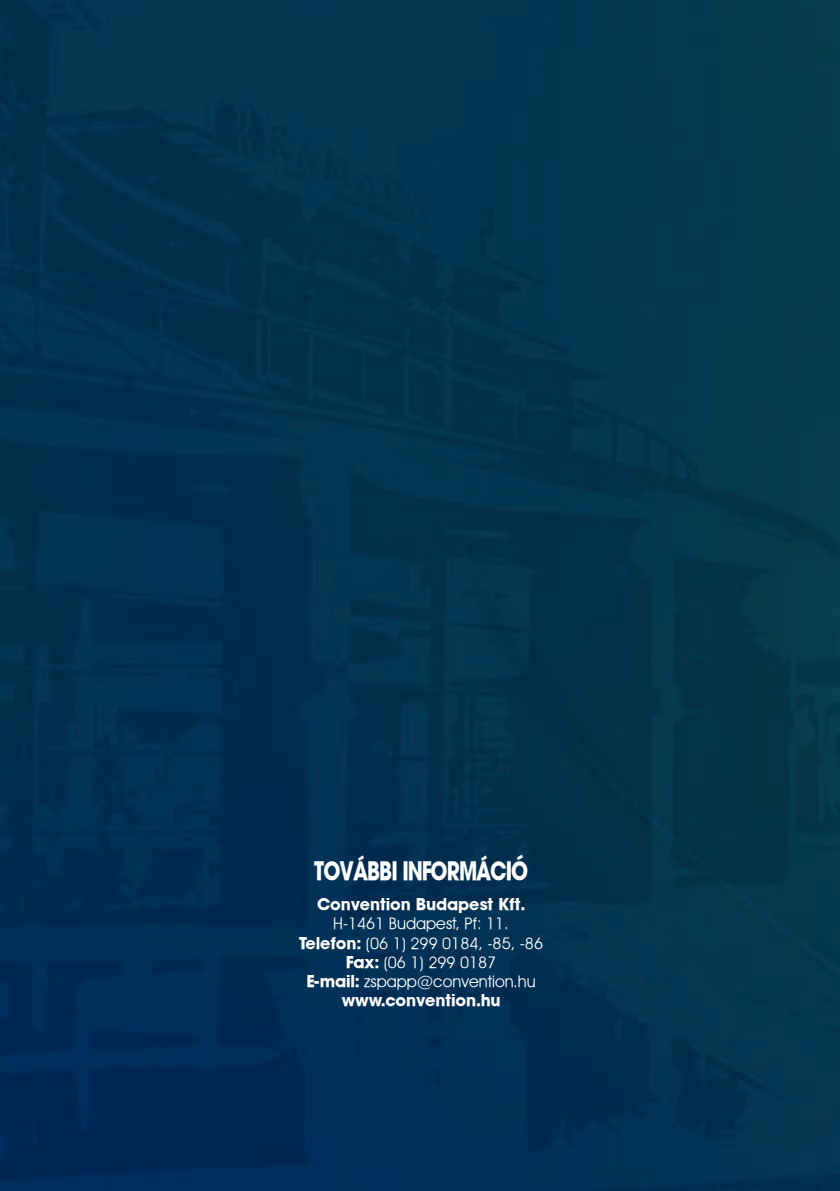
<style>
.page{position:relative;width:840px;height:1191px;background:#fff}
.page>*{position:absolute;margin:0;border:0;box-sizing:border-box;transform-origin:0 0}
.t1{font:700 25px "Avant Garde PFL";letter-spacing:-.035em;color:#fff;scale:.8 1}
.t2{font:16px/19.2px "Avant Garde Bk PFL";color:#fff;text-align:center}
.t3{font:700 16px "Avant Garde PFL";color:#fff}
.s1{font-family:"Avant Garde PFL";font-weight:700}
</style>
<div class="page">
<img style="left:0;top:0;width:839px;height:1191px">
<h1 class="t1" style="left:314px;top:852px;width:268px">TOVÁBBI INFORMÁCIÓ</h1>
<p class="t3" style="left:317px;top:892px;width:209px">Convention Budapest Kft.</p>
<p class="t2" style="left:299px;top:914px;width:245px">H-1461 Budapest, Pf: 11.<br><span class="s1">Telefon:</span> (06 1) 299 0184, -85, -86<br><span class="s1">Fax:</span> (06 1) 299 0187<br><span class="s1">E-mail:</span> zspapp@convention.hu</p>
<p class="t3" style="left:341px;top:988px;width:160px">www.convention.hu</p>
</div>
